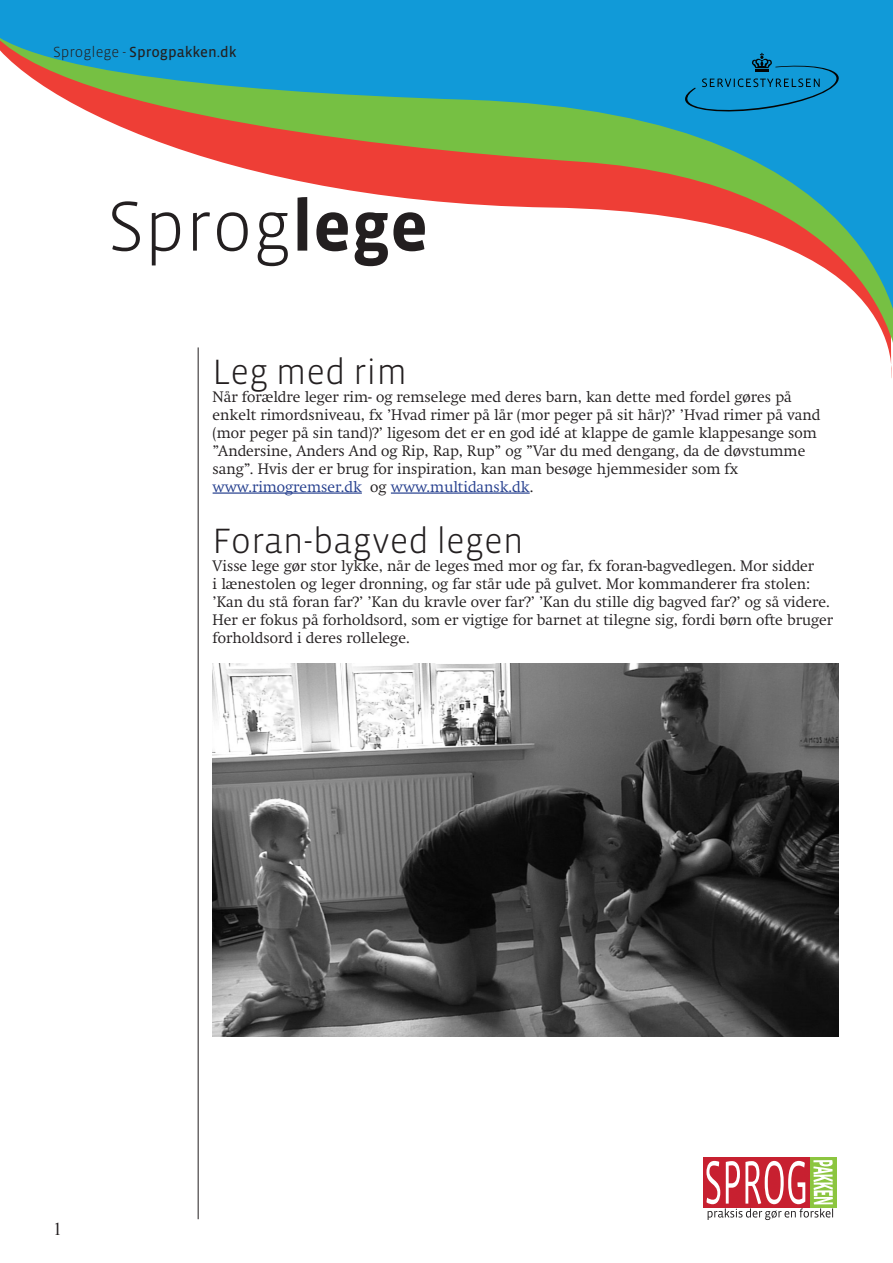
<style>
.page{position:relative;width:893px;height:1263px;background:#fff}
.page>*{position:absolute;margin:0;border:0;box-sizing:border-box;transform-origin:0 0}
.List_Paragraph{font:300 72px "Vista Sans OT";color:#231f20}
.t1{font:300 36px "Vista Sans OT";color:#231f20}
.t2{font:18px "Times New Roman";color:#231f20}
.t3{font:300 15px/18px "Swift";color:#231f20}
.t4{font:300 15px "Swift";color:#253f8e}
.t5{font:15px "Vista Sans OT";color:#231f20}
.s1{font-weight:300}
.s2{font-weight:700}
.s3{color:#231f20}
</style>
<div class="page">
<hr style="left:213px;top:492px;width:149px;height:2px;background:#253f8e">
<hr style="left:391px;top:492px;width:139px;height:2px;background:#253f8e">
<img style="left:213px;top:664px;width:626px;height:373px">
<svg style="left:0;top:0;width:893px;height:361px"></svg>
<svg style="left:684px;top:53px;width:156px;height:62px;background:#0f8dc5"></svg>
<img style="left:704px;top:1207px;width:133px;height:13px">
<img style="left:704px;top:1157px;width:133px;height:50px">
<img style="left:706px;top:1161px;width:99px;height:43px">
<img style="left:725px;top:1208px;width:108px;height:10px">
<img style="left:813px;top:1160px;width:20px;height:44px">
<hr style="left:198px;top:347px;width:1px;height:872px;background:#231f20">
<p class="t5" style="left:53px;top:45px;width:185px"><span class="s1">Sproglege -</span> Sprogpakken.dk</p>
<p class="List_Paragraph" style="left:107px;top:189px;width:323px">Sprog<span class="s2">lege</span></p>
<p class="t1" style="left:213px;top:353px;width:196px">Leg med rim</p>
<p class="t3" style="left:213px;top:387px;width:609px">Når forældre leger rim- og remselege med deres barn, kan dette med fordel gøres på enkelt rimordsniveau, fx ’Hvad rimer på lår (mor peger på sit hår)?’ ’Hvad rimer på vand (mor peger på sin tand)?’ ligesom det er en god idé at klappe de gamle klappesange som ”Andersine, Anders And og Rip, Rap, Rup” og ”Var du med dengang, da de døvstumme sang”. Hvis der er brug for inspiration, kan man besøge hjemmesider som fx</p>
<p class="t4" style="left:213px;top:478px;width:322px">www.rimogremser.dk <span class="s3">og</span> www.multidansk.dk<span class="s3">.</span></p>
<p class="t1" style="left:213px;top:522px;width:313px">Foran-bagved legen</p>
<p class="t3" style="left:213px;top:557px;width:622px">Visse lege gør stor lykke, når de leges med mor og far, fx foran-bagvedlegen. Mor sidder<br>i lænestolen og leger dronning, og far står ude på gulvet. Mor kommanderer fra stolen: ’Kan du stå foran far?’ ’Kan du kravle over far?’ ’Kan du stille dig bagved far?’ og så videre.<br>Her er fokus på forholdsord, som er vigtige for barnet at tilegne sig, fordi børn ofte bruger forholdsord i deres rollelege.</p>
<p class="t2" style="left:53px;top:1216px;width:10px">1</p>
</div>
